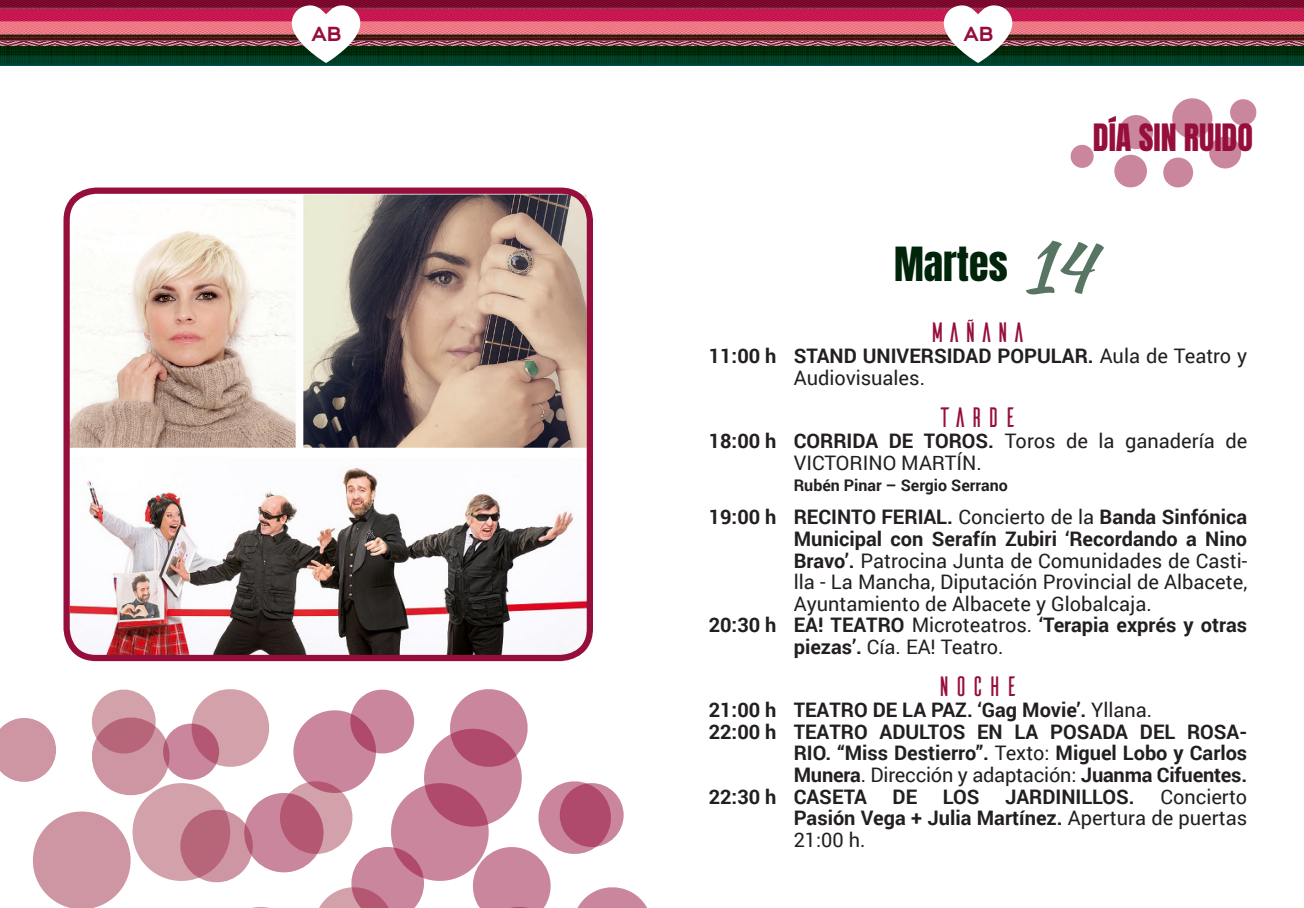
<style>
.page{position:relative;width:1304px;height:908px;background:#fff}
.page>*{position:absolute;margin:0;border:0;box-sizing:border-box;transform-origin:0 0}
.t1{font:70px "Kaushan Script";color:#587563}
.t2{font:40px "Anton";color:#00250a}
.t3{font:32px "Anton";color:#960e3c}
.mañana_atrde_noche{font:28px "Ailerons";color:#960e3c}
.t4{font:700 20.2px "Bronova";color:#960e3c}
.programacion{font:20px/21.6px "Roboto";color:#231f20;text-align:justify}
.programacion-2{font:700 20px/21.6px "Roboto";color:#231f20}
.programacion-3{font:700 16px "Roboto";color:#231f20}
.s1{font-weight:400}
.s2{font-weight:700}
</style>
<div class="page">
<img style="left:0;top:0;width:1304px;height:65px">
<svg style="left:292px;top:5px;width:68px;height:58px"></svg>
<svg style="left:944px;top:5px;width:68px;height:58px"></svg>
<svg style="left:0;top:689px;width:647px;height:218px"></svg>
<svg style="left:1070px;top:144px;width:24px;height:24px"></svg>
<svg style="left:1114px;top:115px;width:39px;height:73px"></svg>
<svg style="left:1163px;top:98px;width:94px;height:90px"></svg>
<svg style="left:70px;top:194px;width:226px;height:254px"></svg>
<img style="left:304px;top:195px;width:282px;height:252px">
<div style="left:297px;top:188px;width:296px;height:266px;border:6px solid #fff"></div>
<img style="left:70px;top:448px;width:523px;height:214px">
<div style="left:63px;top:187px;width:530px;height:473px;border:6px solid #960e3c;border-radius:30px"></div>
<p class="t4" style="left:311px;top:22px;width:32px">AB</p>
<p class="t4" style="left:963px;top:22px;width:32px">AB</p>
<p class="t3" style="left:1093px;top:121px;width:161px">DÍA SIN RUIDO</p>
<p class="t2" style="left:894px;top:243px;width:115px">Martes</p>
<p class="t1" style="left:1023px;top:215px;width:71px">14</p>
<p class="mañana_atrde_noche" style="left:929px;top:318px;width:100px">MAÑANA</p>
<p class="programacion-2" style="left:794px;top:344px;width:455px;text-indent:-85px">11:00 h STAND UNIVERSIDAD POPULAR. <span class="s1">Aula de Teatro y<br>Audiovisuales.</span></p>
<p class="mañana_atrde_noche" style="left:937px;top:403px;width:83px">TARDE</p>
<p class="programacion" style="left:794px;top:429px;width:455px;text-indent:-85px"><span class="s2">18:00 h CORRIDA DE TOROS.</span> Toros de la ganadería de<br>VICTORINO MARTÍN.</p>
<p class="programacion-3" style="left:794px;top:474px;width:215px">Rubén Pinar – Sergio Serrano</p>
<p class="programacion" style="left:794px;top:505px;width:455px;text-indent:-85px"><span class="s2">19:00 h RECINTO FERIAL.</span> Concierto de la <span class="s2">Banda Sinfónica Municipal con Serafín Zubiri ‘Recordando a Nino Bravo’.</span> Patrocina Junta de Comunidades de Casti&shy;lla - La Mancha, Diputación Provincial de Albacete, Ayuntamiento de Albacete y Globalcaja.</p>
<p class="programacion-2" style="left:794px;top:613px;width:455px;text-indent:-85px">20:30 h EA! TEATRO <span class="s1">Microteatros.</span> ‘Terapia exprés y otras piezas’. <span class="s1">Cía. EA! Teatro.</span></p>
<p class="mañana_atrde_noche" style="left:936px;top:672px;width:86px">NOCHE</p>
<p class="programacion-2" style="left:709px;top:698px;width:445px">21:00 h TEATRO DE LA PAZ. ‘Gag Movie’. <span class="s1">Yllana.</span></p>
<p class="programacion-2" style="left:794px;top:719px;width:455px;text-align:justify;text-indent:-85px">22:00 h TEATRO ADULTOS EN LA POSADA DEL ROSA-RIO. “Miss Destierro”. <span class="s1">Texto:</span> Miguel Lobo y Carlos Munera<span class="s1">. Dirección y adaptación:</span> Juanma Cifuentes.</p>
<p class="programacion-2" style="left:709px;top:784px;width:160px">22:30 h CASETA</p>
<p class="programacion-2" style="left:893px;top:784px;width:26px">DE</p>
<p class="programacion-2" style="left:943px;top:784px;width:38px">LOS</p>
<p class="programacion-2" style="left:1005px;top:784px;width:131px">JARDINILLOS.</p>
<p class="programacion" style="left:794px;top:784px;width:455px;text-indent:367px">Concierto <span class="s2">Pasión Vega + Julia Martínez.</span> Apertura de puertas 21:00 h.</p>
</div>
